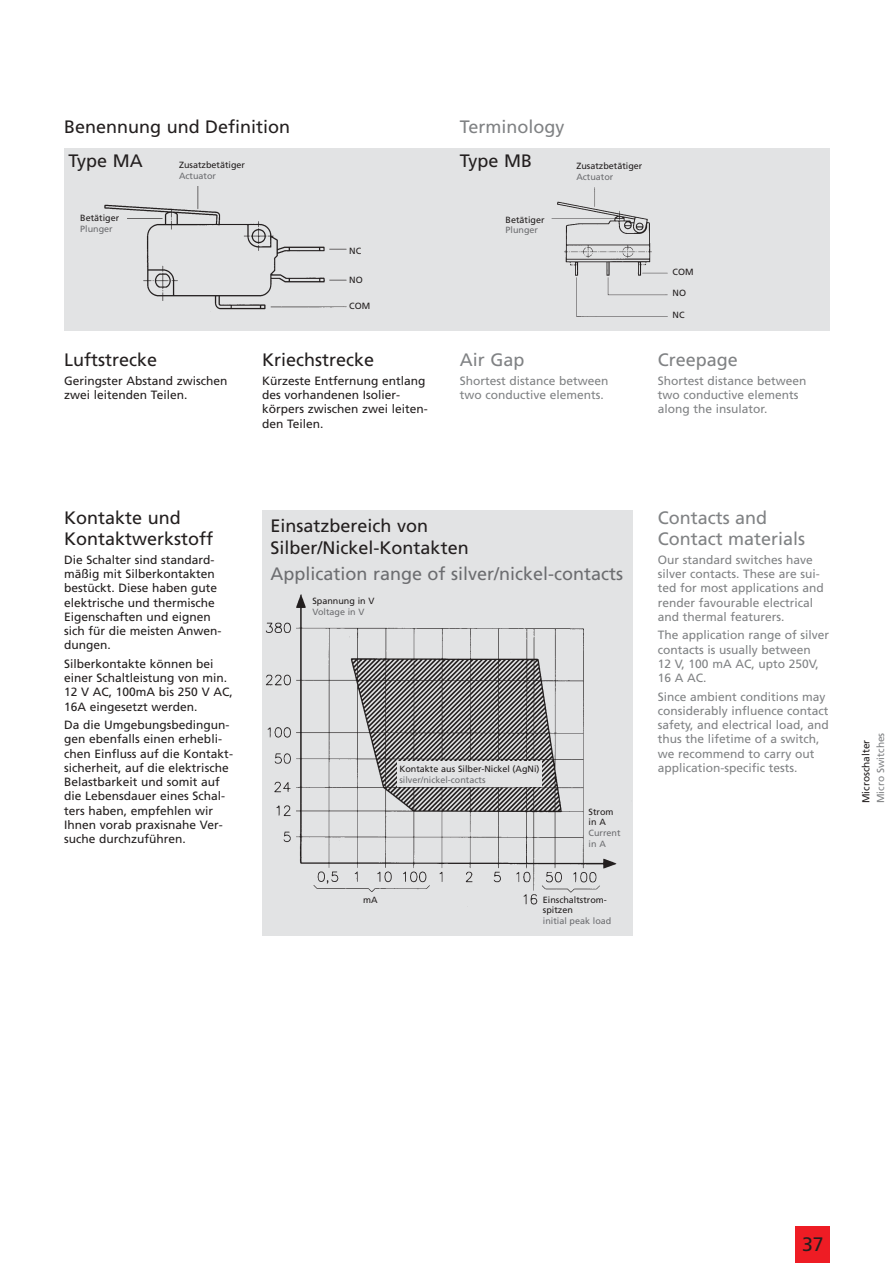
<style>
.page{position:relative;width:893px;height:1263px;background:#fff}
.page>*{position:absolute;margin:0;border:0;box-sizing:border-box;transform-origin:0 0}
.t1{font:19.5px "Frutiger";color:#231f1f}
.t2{font:18px/21.6px "Frutiger";color:#231f1f}
.t3{font:18px/21.6px "Frutiger";color:#808284}
.t4{font:18px "Frutiger";color:#6c6d70}
.t5{font:12px/14.2px "Frutiger";color:#231f1f}
.t6{font:12px/14.2px "Frutiger";color:#808284}
.t7{font:10.2px "Frutiger";color:#231f1f}
.t8{font:10.2px "Frutiger";color:#808284}
.t9{font:9px/10.8px "Frutiger";color:#231f1f}
.t10{font:9px/10.8px "Frutiger";color:#6c6d70}
</style>
<div class="page">
<div style="left:796px;top:1227px;width:34px;height:36px;background:#ee1c24"></div>
<div style="left:64px;top:149px;width:766px;height:182px;background:#e2e3e4"></div>
<img style="left:104px;top:186px;width:243px;height:124px">
<img style="left:551px;top:187px;width:117px;height:130px">
<div style="left:71px;top:214px;width:52px;height:16px;background:#e2e3e4"></div>
<div style="left:262px;top:510px;width:370px;height:425px;background:#e2e3e4"></div>
<img style="left:265px;top:594px;width:352px;height:311px">
<div style="left:312px;top:594px;width:91px;height:26px;background:#e2e3e4"></div>
<div style="left:397px;top:761px;width:144px;height:26px;background:#e2e3e4"></div>
<div style="left:586px;top:817px;width:46px;height:38px;background:#e2e3e4"></div>
<div style="left:542px;top:894px;width:90px;height:14px;background:#e2e3e4"></div>
<div style="left:358px;top:894px;width:25px;height:14px;background:#e2e3e4"></div>
<h2 class="t2" style="left:64px;top:117px;width:227px">Benennung und Definition</h2>
<h2 class="t3" style="left:460px;top:117px;width:106px">Terminology</h2>
<h2 class="t2" style="left:68px;top:151px;width:76px">Type MA</h2>
<h2 class="t2" style="left:460px;top:151px;width:74px">Type MB</h2>
<p class="t9" style="left:576px;top:162px;width:68px">Zusatzbetätiger</p>
<p class="t10" style="left:576px;top:172px;width:38px">Actuator</p>
<p class="t9" style="left:505px;top:215px;width:41px">Betätiger</p>
<p class="t10" style="left:505px;top:226px;width:34px">Plunger</p>
<p class="t9" style="left:179px;top:160px;width:68px">Zusatzbetätiger</p>
<p class="t10" style="left:179px;top:171px;width:38px">Actuator</p>
<p class="t9" style="left:80px;top:214px;width:41px">Betätiger</p>
<p class="t10" style="left:80px;top:224px;width:34px">Plunger</p>
<h2 class="t2" style="left:64px;top:351px;width:95px">Luftstrecke</h2>
<p class="t5" style="left:64px;top:375px;width:165px">Geringster Abstand zwischen zwei leitenden Teilen.</p>
<p class="t9" style="left:349px;top:247px;width:13px">NC</p>
<p class="t9" style="left:349px;top:275px;width:15px">NO</p>
<p class="t9" style="left:349px;top:301px;width:22px">COM</p>
<h2 class="t2" style="left:262px;top:351px;width:114px">Kriechstrecke</h2>
<p class="t5" style="left:262px;top:375px;width:167px">Kürzeste Entfernung entlang des vorhandenen Isolier&shy;körpers zwischen zwei leiten&shy;den Teilen.</p>
<h2 class="t3" style="left:460px;top:351px;width:66px">Air Gap</h2>
<p class="t6" style="left:460px;top:375px;width:150px">Shortest distance between two conductive elements.</p>
<p class="t9" style="left:672px;top:267px;width:22px">COM</p>
<p class="t9" style="left:672px;top:288px;width:15px">NO</p>
<p class="t9" style="left:672px;top:310px;width:13px">NC</p>
<h2 class="t3" style="left:657px;top:351px;width:82px">Creepage</h2>
<p class="t6" style="left:657px;top:375px;width:150px">Shortest distance between two conductive elements along the insulator.</p>
<h2 class="t2" style="left:64px;top:508px;width:150px">Kontakte und<br>Kontaktwerkstoff</h2>
<p class="t5" style="left:64px;top:553px;width:159px">Die Schalter sind standard&shy;mäßig mit Silberkontakten bestückt. Diese haben gute elektrische und thermische<br>Eigenschaften und eignen sich für die meisten Anwen&shy;dungen.</p>
<p class="t5" style="left:64px;top:657px;width:170px">Silberkontakte können bei einer Schaltleistung von min.<br>12 V AC, 100mA bis 250 V AC,<br>16A eingesetzt werden.</p>
<p class="t5" style="left:64px;top:719px;width:170px">Da die Umgebungsbedingun&shy;gen ebenfalls einen erhebli&shy;chen Einfluss auf die Kontakt&shy;sicherheit, auf die elektrische<br>Belastbarkeit und somit auf die Lebensdauer eines Schal&shy;ters haben, empfehlen wir<br>Ihnen vorab praxisnahe Ver&shy;suche durchzuführen.</p>
<h2 class="t2" style="left:270px;top:517px;width:200px">Einsatzbereich von<br>Silber/Nickel-Kontakten</h2>
<h2 class="t4" style="left:270px;top:566px;width:354px">Application range of silver/nickel-contacts</h2>
<p class="t9" style="left:312px;top:596px;width:63px">Spannung in V</p>
<p class="t10" style="left:312px;top:607px;width:54px">Voltage in V</p>
<p class="t9" style="left:363px;top:895px;width:16px">mA</p>
<p class="t9" style="left:399px;top:764px;width:142px">Kontakte aus Silber-Nickel (AgNi)</p>
<p class="t10" style="left:399px;top:775px;width:87px">silver/nickel-contacts</p>
<p class="t9" style="left:588px;top:807px;width:26px">Strom in A</p>
<p class="t10" style="left:588px;top:828px;width:33px">Current in A</p>
<p class="t9" style="left:543px;top:895px;width:65px">Einschaltstrom&shy;spitzen</p>
<p class="t10" style="left:543px;top:916px;width:70px">initial peak load</p>
<h2 class="t3" style="left:657px;top:508px;width:149px">Contacts and<br>Contact materials</h2>
<p class="t6" style="left:657px;top:553px;width:167px">Our standard switches have silver contacts. These are sui&shy;ted for most applications and render favourable electrical and thermal featurers.</p>
<p class="t6" style="left:657px;top:629px;width:173px">The application range of silver contacts is usually between<br>12 V, 100 mA AC, upto 250V,<br>16 A AC.</p>
<p class="t6" style="left:657px;top:690px;width:173px">Since ambient conditions may considerably influence contact safety, and electrical load, and thus the lifetime of a switch, we recommend to carry out application-specific tests.</p>
<p class="t7" style="left:861px;top:803px;width:65px;rotate:-90deg">Microschalter</p>
<p class="t8" style="left:876px;top:803px;width:72px;rotate:-90deg">Micro Switches</p>
<h1 class="t1" style="left:802px;top:1237px;width:23px">37</h1>
</div>
